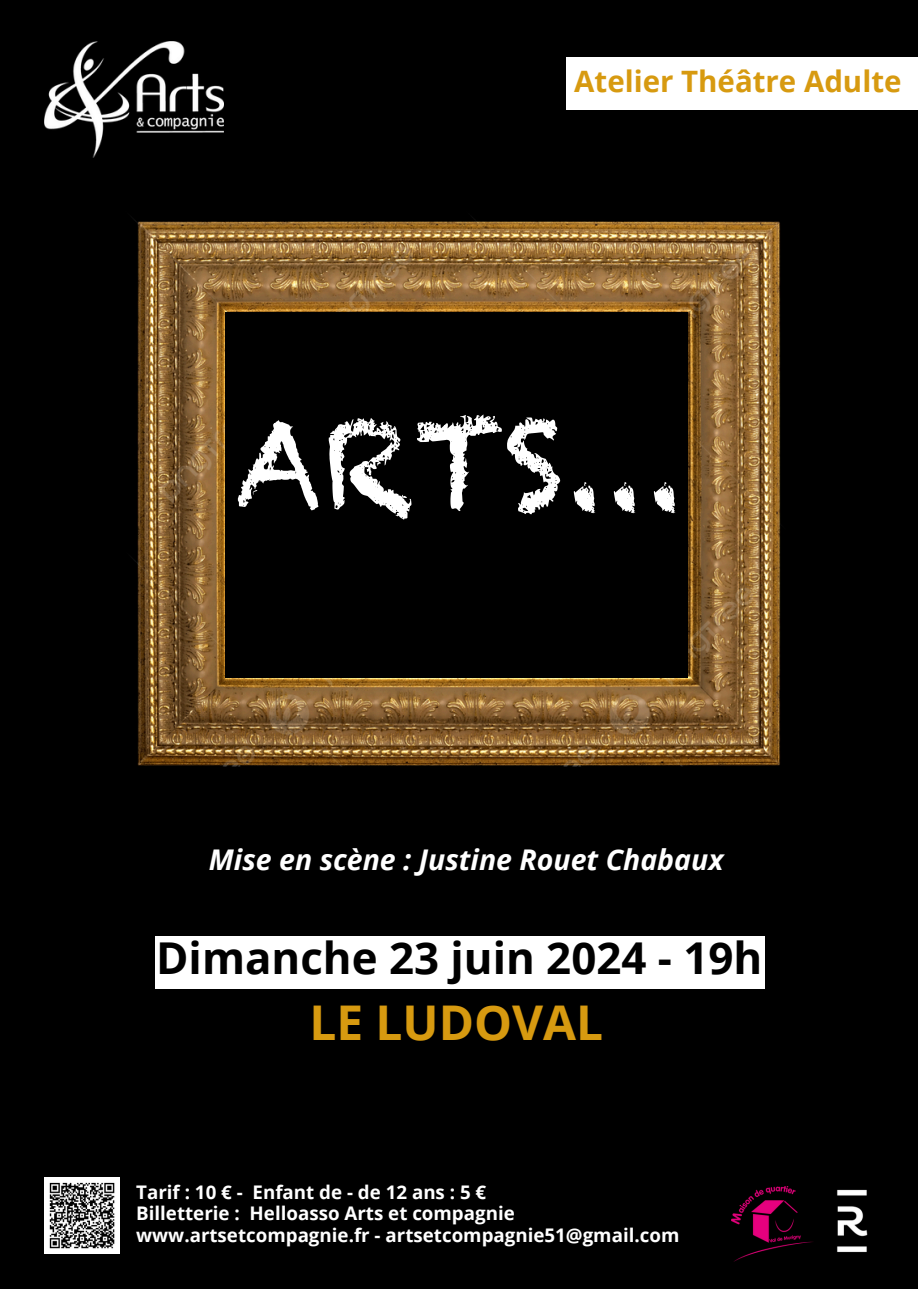
<style>
.page{position:relative;width:918px;height:1289px;background:#fff}
.page>*{position:absolute;margin:0;border:0;box-sizing:border-box;transform-origin:0 0}
.t1{font:118.05px "Chalkduster";color:#fff}
.t2{font:700 47.85px "Open Sans";color:#d79a10}
.t3{font:700 43.8px "Open Sans";color:#000}
.t4{font:700 29.55px "Open Sans";color:#d79a10}
.t5{font:italic 700 28.5px "Open Sans";color:#fff}
.t6{font:700 18.75px "Open Sans";color:#fff}
</style>
<div class="page">
<div style="left:0;top:0;width:918px;height:1288px;background:#000"></div>
<div style="left:155px;top:935px;width:610px;height:52px;background:#fff"></div>
<div style="left:566px;top:57px;width:352px;height:52px;background:#fff"></div>
<img style="left:44px;top:41px;width:179px;height:116px">
<img style="left:134px;top:219px;width:647px;height:548px">
<div style="left:225px;top:312px;width:463px;height:365px;background:#000"></div>
<img style="left:837px;top:1189px;width:31px;height:64px">
<img style="left:732px;top:1186px;width:81px;height:75px">
<img style="left:44px;top:1177px;width:76px;height:75px">
<p class="t4" style="left:574px;top:60px;width:329px">Atelier Théâtre Adulte</p>
<p class="t1" style="left:235px;top:389px;width:450px">ARTS...</p>
<p class="t5" style="left:209px;top:839px;width:516px">Mise en scène : Justine Rouet Chabaux</p>
<p class="t3" style="left:156px;top:927px;width:608px">Dimanche 23 juin 2024 - 19h</p>
<h3 class="t2" style="left:309px;top:988px;width:295px">LE LUDOVAL</h3>
<h2 class="t6" style="left:136px;top:1178px;width:352px">Tarif : 10 € - Enfant de - de 12 ans : 5 €</h2>
<p class="t6" style="left:136px;top:1199px;width:380px">Billetterie : Helloasso Arts et compagnie</p>
<p class="t6" style="left:136px;top:1221px;width:545px">www.artsetcompagnie.fr - artsetcompagnie51@gmail.com</p>
</div>
